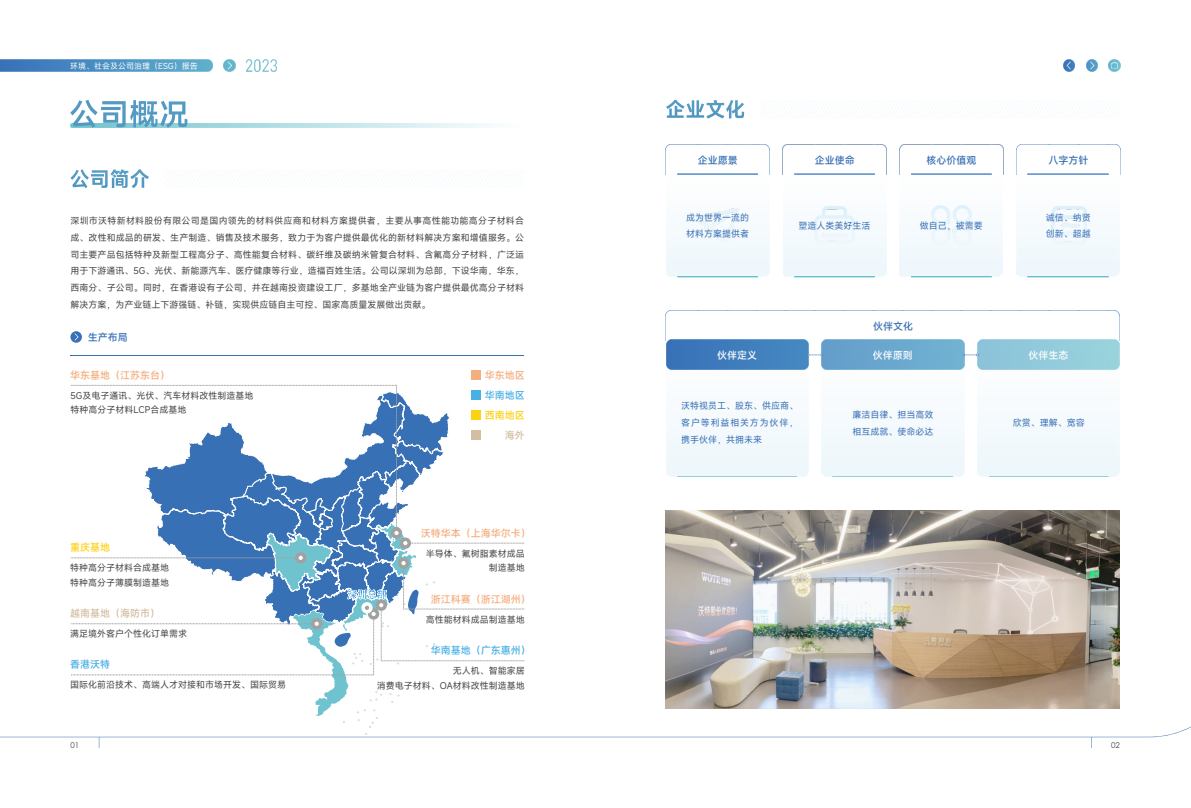
<style>
.page{position:relative;width:1191px;height:808px;background:#fff}
.page>*{position:absolute;margin:0;border:0;box-sizing:border-box;transform-origin:0 0}
.t1{font:500 10px "Mi Sans";color:#f5ae7e}
.t2{font:500 10px "Mi Sans";color:#3870b6}
.t3{font:500 10px "Mi Sans";color:#49b0e5}
.t4{font:500 10px "Mi Sans";color:#fefefe}
.t5{font:500 10px "Mi Sans";color:#d4bea3}
.t6{font:500 10px "Mi Sans";color:#fdd213}
.t7{font:9px/16.7px "Mi Sans";color:#474443}
.t8{font:9px/16.7px "Mi Sans";color:#3870b6}
.t9{font:8px "Mi Sans";color:#fefefe}
.t10{font:8px "Century Gothic";color:#474443}
</style>
<div class="page">
<img style="left:0;top:60px;width:212px;height:11px">
<svg style="left:224px;top:60px;width:11px;height:11px"></svg>
<img style="left:246px;top:60px;width:31px;height:11px">
<svg style="left:1086px;top:60px;width:11px;height:11px"></svg>
<svg style="left:1063px;top:60px;width:12px;height:11px"></svg>
<svg style="left:1108px;top:60px;width:12px;height:11px"></svg>
<svg style="left:70px;top:169px;width:79px;height:19px"></svg>
<hr style="left:70px;top:356px;width:454px;height:1px;background:#3870b6">
<svg style="left:70px;top:385px;width:327px;height:6px"></svg>
<svg style="left:0;top:391px;width:1190px;height:357px"></svg>
<svg style="left:70px;top:331px;width:12px;height:12px"></svg>
<svg style="left:666px;top:99px;width:78px;height:20px"></svg>
<img style="left:677px;top:174px;width:81px;height:1px">
<img style="left:677px;top:276px;width:81px;height:1px">
<img style="left:794px;top:174px;width:80px;height:1px">
<img style="left:794px;top:276px;width:80px;height:1px">
<img style="left:696px;top:208px;width:43px;height:34px">
<img style="left:1049px;top:206px;width:37px;height:39px">
<img style="left:814px;top:207px;width:40px;height:37px">
<img style="left:931px;top:205px;width:40px;height:40px">
<img style="left:666px;top:311px;width:453px;height:29px">
<div style="left:666px;top:391px;width:142px;height:85px;background:#f3f9fc"></div>
<img style="left:677px;top:476px;width:120px;height:1px">
<div style="left:821px;top:391px;width:143px;height:85px;background:#f3f9fc"></div>
<img style="left:833px;top:476px;width:119px;height:1px">
<div style="left:977px;top:391px;width:142px;height:85px;background:#f3f9fc"></div>
<img style="left:989px;top:476px;width:119px;height:1px">
<img style="left:666px;top:340px;width:142px;height:30px">
<img style="left:821px;top:340px;width:143px;height:30px">
<img style="left:977px;top:340px;width:142px;height:30px">
<svg style="left:807px;top:354px;width:16px;height:2px"></svg>
<svg style="left:962px;top:354px;width:16px;height:2px"></svg>
<svg style="left:70px;top:100px;width:118px;height:28px"></svg>
<div style="left:471px;top:370px;width:10px;height:10px;background:#f5ae7e"></div>
<div style="left:471px;top:390px;width:10px;height:10px;background:#49b0e5"></div>
<div style="left:471px;top:410px;width:10px;height:9px;background:#fdd213"></div>
<div style="left:471px;top:430px;width:10px;height:9px;background:#d4bea3"></div>
<p class="t9" style="left:70px;top:61px;width:129px">环境、社会及公司治理（ESG）报告</p>
<p class="t7" style="left:70px;top:212px;width:455px;text-align:justify">深圳市沃特新材料股份有限公司是国内领先的材料供应商和材料方案提供者，主要从事高性能功能高分子材料合成、改性和成品的研发、生产制造、销售及技术服务，致力于为客户提供最优化的新材料解决方案和增值服务。公司主要产品包括特种及新型工程高分子、高性能复合材料、碳纤维及碳纳米管复合材料、含氟高分子材料，广泛运用于下游通讯、5G、光伏、新能源汽车、医疗健康等行业，造福百姓生活。公司以深圳为总部，下设华南，华东，西南分、子公司。同时，在香港设有子公司，并在越南投资建设工厂，多基地全产业链为客户提供最优高分子材料解决方案，为产业链上下游强链、补链，实现供应链自主可控、国家高质量发展做出贡献。</p>
<p class="t2" style="left:88px;top:332px;width:41px">生产布局</p>
<p class="t1" style="left:70px;top:370px;width:101px">华东基地（江苏东台）</p>
<p class="t7" style="left:70px;top:388px;width:185px;line-height:14.3px">5G及电子通讯、光伏、汽车材料改性制造基地特种高分子材料LCP合成基地</p>
<p class="t6" style="left:70px;top:542px;width:41px">重庆基地</p>
<p class="t7" style="left:70px;top:561px;width:101px;line-height:14.3px">特种高分子材料合成基地特种高分子薄膜制造基地</p>
<p class="t5" style="left:70px;top:608px;width:92px">越南基地（海防市）</p>
<p class="t7" style="left:70px;top:625px;width:119px">满足境外客户个性化订单需求</p>
<p class="t3" style="left:70px;top:659px;width:41px">香港沃特</p>
<p class="t7" style="left:70px;top:676px;width:218px">国际化前沿技术、高端人才对接和市场开发、国际贸易</p>
<p class="t1" style="left:485px;top:370px;width:42px">华东地区</p>
<p class="t3" style="left:485px;top:390px;width:42px">华南地区</p>
<p class="t6" style="left:485px;top:410px;width:42px">西南地区</p>
<p class="t5" style="left:505px;top:430px;width:21px">海外</p>
<p class="t3" style="left:347px;top:589px;width:41px">深圳总部</p>
<p class="t1" style="left:421px;top:528px;width:111px">沃特华本（上海华尔卡）</p>
<p class="t7" style="left:426px;top:546px;width:100px;line-height:14.3px;text-align:right">半导体、氟树脂素材成品制造基地</p>
<p class="t1" style="left:431px;top:594px;width:101px">浙江科赛（浙江湖州）</p>
<p class="t7" style="left:426px;top:611px;width:100px">高性能材料成品制造基地</p>
<p class="t3" style="left:431px;top:645px;width:101px">华南基地（广东惠州）</p>
<p class="t7" style="left:377px;top:663px;width:150px;line-height:14.3px;text-align:right">无人机、智能家居<br>消费电子材料、OA材料改性制造基地</p>
<p class="t2" style="left:698px;top:155px;width:41px">企业愿景</p>
<p class="t2" style="left:814px;top:155px;width:41px">企业使命</p>
<p class="t2" style="left:926px;top:155px;width:51px">核心价值观</p>
<p class="t2" style="left:1048px;top:155px;width:41px">八字方针</p>
<p class="t8" style="left:686px;top:209px;width:64px">成为世界一流的材料方案提供者</p>
<p class="t8" style="left:798px;top:217px;width:73px">塑造人类美好生活</p>
<p class="t8" style="left:920px;top:217px;width:64px">做自己，被需要</p>
<p class="t2" style="left:873px;top:321px;width:41px">伙伴文化</p>
<p class="t8" style="left:1045px;top:209px;width:46px">诚信、纳贤创新、超越</p>
<p class="t4" style="left:717px;top:350px;width:41px">伙伴定义</p>
<p class="t4" style="left:873px;top:350px;width:41px">伙伴原则</p>
<p class="t4" style="left:1028px;top:350px;width:41px">伙伴生态</p>
<p class="t8" style="left:681px;top:397px;width:119px;text-align:justify">沃特视员工、股东、供应商、客户等利益相关方为伙伴，携手伙伴，共拥未来</p>
<p class="t8" style="left:852px;top:406px;width:82px">廉洁自律、担当高效相互成就、使命必达</p>
<p class="t8" style="left:1012px;top:415px;width:73px">欣赏、理解、宽容</p>
<p class="t10" style="left:70px;top:742px;width:10px">01</p>
<p class="t10" style="left:1111px;top:742px;width:10px">02</p>
</div>
